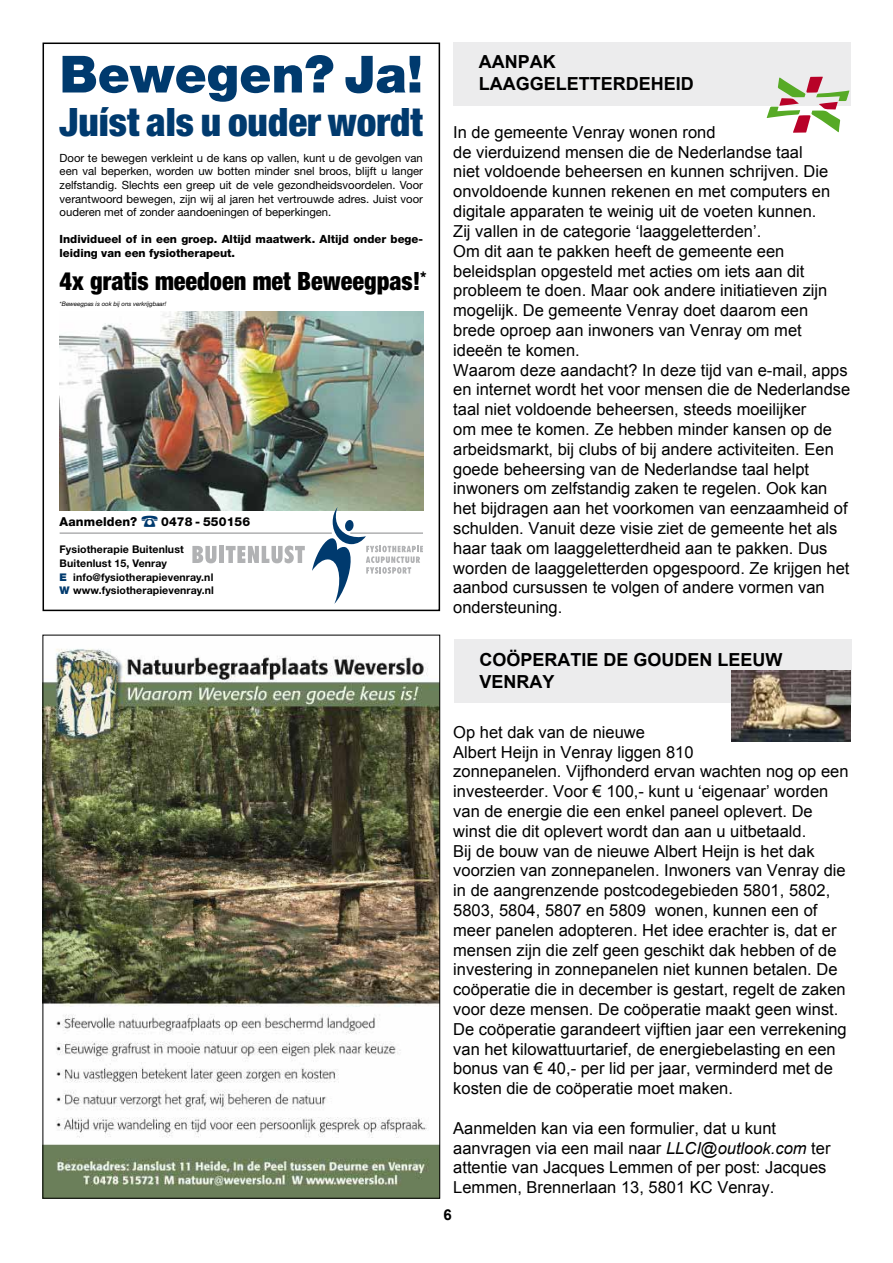
<style>
.page{position:relative;width:893px;height:1263px;background:#fff}
.page>*{position:absolute;margin:0;border:0;box-sizing:border-box;transform-origin:0 0}
.t1{font:900 51.3px "Helvetica Neue LT Std";color:#003a6e}
.t2{font:900 condensed 39.15px "Helvetica Neue LT Std";color:#003a6e}
.t3{font:900 condensed 25.2px "Helvetica Neue LT Std";color:#000;scale:.96 1}
.t4{font:700 18px/21.6px "Arial";color:#000}
.t5{font:16.5px/19.8px "Arial";color:#000}
.t6{font:700 15px "Arial";color:#000}
.t7{font:800 12.3px "Helvetica Neue LT Std";letter-spacing:.01em;color:#000}
.t8{font:11.25px/13.5px "Helvetica Neue LT Std";color:#000;text-align:justify}
.t9{font:800 11.25px/13.5px "Helvetica Neue LT Std";color:#000}
.t10{font:700 10.5px/13.6px "Helvetica Neue LT Std";letter-spacing:.01em;color:#000}
.t11{font:italic 6.15px "Helvetica Neue LT Std";color:#000}
.s1{color:#003a6e}
.s2{font-weight:900;color:#003a6e}
.s3{font-style:italic}
</style>
<div class="page">
<div style="left:453px;top:42px;width:398px;height:64px;background:#ececed"></div>
<svg style="left:767px;top:77px;width:82px;height:56px"></svg>
<div style="left:454px;top:639px;width:397px;height:64px;background:#ececed"></div>
<img style="left:60px;top:311px;width:363px;height:199px">
<svg style="left:192px;top:546px;width:24px;height:17px"></svg>
<div style="left:219px;top:546px;width:5px;height:17px;background:#b1b2b4"></div>
<svg style="left:226px;top:546px;width:79px;height:17px"></svg>
<svg style="left:312px;top:507px;width:111px;height:97px"></svg>
<hr style="left:350px;top:532px;width:73px;height:2px;background:#9c9d9f">
<hr style="left:60px;top:532px;width:272px;height:2px;background:#9c9d9f">
<div style="left:43px;top:43px;width:397px;height:568px;border:2px solid #000"></div>
<img style="left:45px;top:649px;width:393px;height:547px">
<img style="left:731px;top:671px;width:119px;height:70px">
<h1 class="t1" style="left:60px;top:44px;width:365px">Bewegen? Ja!</h1>
<h2 class="t2" style="left:60px;top:98px;width:365px">Juíst als u ouder wordt</h2>
<p class="t8" style="left:60px;top:151px;width:365px">Door te bewegen verkleint u de kans op vallen, kunt u de gevolgen van een val beperken, worden uw botten minder snel broos, blijft u langer zelfstandig. Slechts een greep uit de vele gezondheidsvoordelen. Voor verantwoord bewegen, zijn wij al jaren het vertrouwde adres. Juist voor ouderen met of zonder aandoeningen of beperkingen.</p>
<p class="t9" style="left:60px;top:233px;width:365px">Individueel of in een groep. Altijd maatwerk. Altijd onder bege&shy;leiding van een fysiotherapeut.</p>
<h3 class="t3" style="left:60px;top:266px;width:383px">4x gratis meedoen met Beweegpas!<sup>*</sup></h3>
<p class="t11" style="left:60px;top:300px;width:108px">*Beweegpas is ook bij ons verkrijgbaar!</p>
<p class="t7" style="left:60px;top:514px;width:192px">Aanmelden? <span class="s1">☎</span> 0478 - 550156</p>
<p class="t10" style="left:60px;top:543px;width:156px">Fysiotherapie Buitenlust<br>Buitenlust 15, Venray<br><span class="s2">E</span> info@fysiotherapievenray.nl<br><span class="s2">W</span> www.fysiotherapievenray.nl</p>
<p class="t4" style="left:479px;top:52px;width:217px">AANPAK<br>LAAGGELETTERDEHEID</p>
<p class="t5" style="left:453px;top:122px;width:399px">In de gemeente Venray wonen rond<br>de vierduizend mensen die de Nederlandse taal<br>niet voldoende beheersen en kunnen schrijven. Die onvoldoende kunnen rekenen en met computers en digitale apparaten te weinig uit de voeten kunnen.<br>Zij vallen in de categorie ‘laaggeletterden’.<br>Om dit aan te pakken heeft de gemeente een beleidsplan opgesteld met acties om iets aan dit probleem te doen. Maar ook andere initiatieven zijn mogelijk. De gemeente Venray doet daarom een brede oproep aan inwoners van Venray om met ideeën te komen.<br>Waarom deze aandacht? In deze tijd van e-mail, apps en internet wordt het voor mensen die de Nederlandse taal niet voldoende beheersen, steeds moeilijker<br>om mee te komen. Ze hebben minder kansen op de arbeidsmarkt, bij clubs of bij andere activiteiten. Een goede beheersing van de Nederlandse taal helpt inwoners om zelfstandig zaken te regelen. Ook kan het bijdragen aan het voorkomen van eenzaamheid of schulden. Vanuit deze visie ziet de gemeente het als haar taak om laaggeletterdheid aan te pakken. Dus worden de laaggeletterden opgespoord. Ze krijgen het aanbod cursussen te volgen of andere vormen van ondersteuning.</p>
<p class="t4" style="left:479px;top:649px;width:305px">COÖPERATIE DE GOUDEN LEEUW<br>VENRAY</p>
<p class="t5" style="left:453px;top:722px;width:397px">Op het dak van de nieuwe<br>Albert Heijn in Venray liggen 810<br>zonnepanelen. Vijfhonderd ervan wachten nog op een investeerder. Voor € 100,- kunt u ‘eigenaar’ worden van de energie die een enkel paneel oplevert. De winst die dit oplevert wordt dan aan u uitbetaald.<br>Bij de bouw van de nieuwe Albert Heijn is het dak voorzien van zonnepanelen. Inwoners van Venray die in de aangrenzende postcodegebieden 5801, 5802, 5803, 5804, 5807 en 5809 wonen, kunnen een of meer panelen adopteren. Het idee erachter is, dat er mensen zijn die zelf geen geschikt dak hebben of de investering in zonnepanelen niet kunnen betalen. De coöperatie die in december is gestart, regelt de zaken voor deze mensen. De coöperatie maakt geen winst.<br>De coöperatie garandeert vijftien jaar een verrekening van het kilowattuurtarief, de energiebelasting en een bonus van € 40,- per lid per jaar, verminderd met de kosten die de coöperatie moet maken.</p>
<p class="t5" style="left:453px;top:1118px;width:379px">Aanmelden kan via een formulier, dat u kunt aanvragen via een mail naar <span class="s3">LLCI@outlook.com</span> ter attentie van Jacques Lemmen of per post: Jacques Lemmen, Brennerlaan 13, 5801 KC Venray.</p>
<p class="t6" style="left:443px;top:1204px;width:10px">6</p>
</div>
